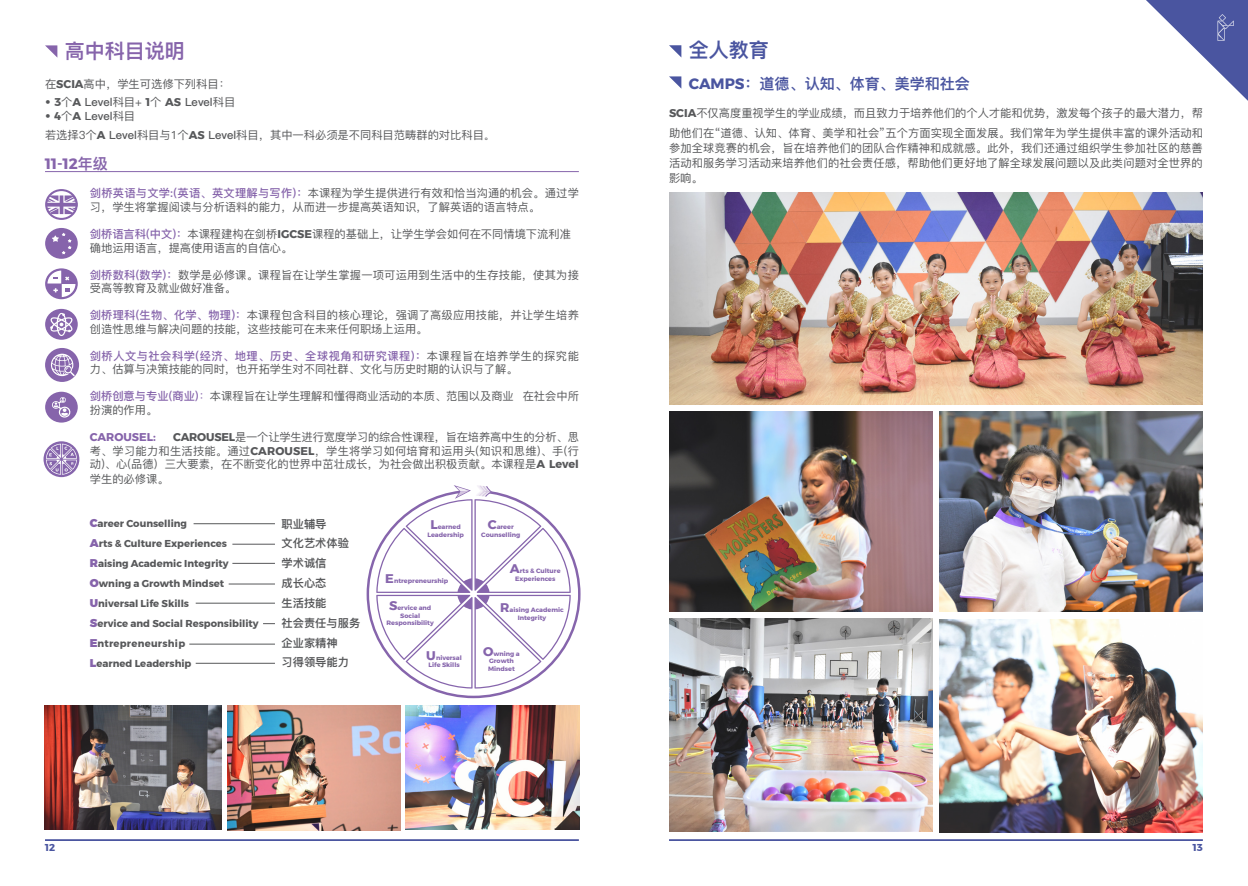
<style>
.page{position:relative;width:1248px;height:886px;background:#fff}
.page>*{position:absolute;margin:0;border:0;box-sizing:border-box;transform-origin:0 0}
.t1{font:20px "Ping Fang SC Heavy";color:#8664ab}
.t2{font:20px "Ping Fang SC Heavy";color:#4a55a0}
.t3{font:15px "Ping Fang SC Heavy";color:#4a55a0}
.t4{font:700 15px "Montserrat";color:#8664ab}
.t5{font:11.25px/13.5px "Ping Fang SC";color:#57585a}
.t6{font:11.25px/13.5px "Ping Fang SC";letter-spacing:.02em;color:#57585a}
.t7{font:11.25px "Ping Fang SC Heavy";color:#57585a}
.t8{font:11.25px "Ping Fang SC Bold";color:#57585a}
.t9{font:11.25px "Ping Fang SC Medium";color:#57585a}
.t10{font:700 11.25px "Montserrat";color:#8664ab}
.t11{font:700 10px "Montserrat";color:#57585a}
.t12{font:700 10px "Montserrat";letter-spacing:.025em;color:#57585a}
.t13{font:700 10px "Montserrat";color:#4a55a0}
.t14{font:700 6.25px/7.5px "Montserrat";color:#8665ac;text-align:center}
.s1{font-family:"Montserrat";font-weight:700}
.s2{font-family:"Ping Fang SC"}
.s3{font-family:"Ping Fang SC Bold"}
.s4{font-size:10px}
.s5{font-family:"Ping Fang SC Heavy";font-weight:400}
.s6{font-family:"Ping Fang SC Bold";color:#8664ab}
.s7{font-family:"Ping Fang SC Medium"}
.s8{color:#8664ab}
.s9{font-weight:900;font-size:11.25px;color:#8664ab}
.s10{font-size:12.5px}
</style>
<div class="page">
<hr style="left:45px;top:839px;width:534px;height:2px;background:#4a55a0">
<svg style="left:45px;top:45px;width:12px;height:12px"></svg>
<svg style="left:45px;top:268px;width:33px;height:31px"></svg>
<svg style="left:47px;top:271px;width:28px;height:26px"></svg>
<div style="left:45px;top:392px;width:33px;height:31px;background:#8664ab;border-radius:50%"></div>
<svg style="left:52px;top:397px;width:19px;height:21px"></svg>
<div style="left:45px;top:309px;width:33px;height:31px;background:#8664ab;border-radius:50%"></div>
<svg style="left:50px;top:313px;width:23px;height:23px"></svg>
<svg style="left:45px;top:189px;width:33px;height:31px"></svg>
<svg style="left:47px;top:191px;width:30px;height:27px"></svg>
<div style="left:45px;top:228px;width:33px;height:31px;background:#8664ab;border-radius:50%"></div>
<svg style="left:52px;top:233px;width:20px;height:21px"></svg>
<svg style="left:43px;top:441px;width:36px;height:36px"></svg>
<svg style="left:46px;top:444px;width:31px;height:31px"></svg>
<svg style="left:45px;top:348px;width:34px;height:34px"></svg>
<hr style="left:193px;top:523px;width:82px;height:1px;background:#57585a">
<hr style="left:232px;top:544px;width:43px;height:1px;background:#57585a">
<hr style="left:232px;top:563px;width:43px;height:1px;background:#57585a">
<hr style="left:229px;top:584px;width:46px;height:1px;background:#57585a">
<hr style="left:196px;top:603px;width:79px;height:1px;background:#57585a">
<svg style="left:263px;top:623px;width:12px;height:1px"></svg>
<hr style="left:189px;top:644px;width:86px;height:1px;background:#57585a">
<hr style="left:196px;top:663px;width:79px;height:1px;background:#57585a">
<svg style="left:366px;top:549px;width:215px;height:150px"></svg>
<svg style="left:376px;top:485px;width:194px;height:203px"></svg>
<hr style="left:45px;top:171px;width:534px;height:1px;background:#8665ac">
<img style="left:227px;top:705px;width:173px;height:125px">
<img style="left:44px;top:705px;width:177px;height:125px">
<img style="left:406px;top:705px;width:173px;height:125px">
<hr style="left:669px;top:839px;width:533px;height:2px;background:#4a55a0">
<svg style="left:669px;top:45px;width:12px;height:12px"></svg>
<svg style="left:669px;top:76px;width:12px;height:12px"></svg>
<img style="left:669px;top:192px;width:533px;height:213px">
<img style="left:669px;top:412px;width:263px;height:199px">
<img style="left:939px;top:412px;width:263px;height:199px">
<img style="left:669px;top:619px;width:263px;height:212px">
<img style="left:939px;top:619px;width:263px;height:213px">
<svg style="left:1146px;top:0;width:101px;height:100px"></svg>
<p class="t1" style="left:65px;top:38px;width:122px">高中科目说明</p>
<p class="t9" style="left:45px;top:77px;width:186px">在<span class="s1">SCIA</span>高中，学生可选修下列科目：</p>
<p class="t8" style="left:45px;top:96px;width:192px"><span class="s2">•</span> <span class="s1">3</span><span class="s2">个</span><span class="s1">A</span> Level<span class="s2">科目+</span> <span class="s1">1</span><span class="s2">个</span> <span class="s1">AS</span> Level<span class="s2">科目</span></p>
<p class="t8" style="left:45px;top:109px;width:92px"><span class="s2">•</span> <span class="s1">4</span><span class="s2">个</span><span class="s1">A</span> Level<span class="s2">科目</span></p>
<p class="t5" style="left:45px;top:128px;width:450px">若选择3个<span class="s1">A</span> <span class="s3">Level</span>科目与1个<span class="s1">AS</span> <span class="s3">Level</span>科目，其中一科必须是不同科目范畴群的对比科目<span class="s4">。</span></p>
<p class="t4" style="left:45px;top:152px;width:64px">11-12<span class="s5">年级</span></p>
<p class="t5" style="left:90px;top:187px;width:490px"><span class="s6">剑桥英语与文学:(英语、英文理解与写作)：</span>本课程为学生提供进行有效和恰当沟通的机会。通过学习，学生将掌握阅读与分析语料的能力，从而进一步提高英语知识，了解英语的语言特点。</p>
<p class="t5" style="left:90px;top:227px;width:482px"><span class="s6">剑桥语言科(中文)：</span>本课程建构在剑桥<span class="s1">IGCSE</span>课程的基础上，让学生学会如何在不同情境下流利准确地运用语言，提高使用语言的自信心。</p>
<p class="t6" style="left:90px;top:268px;width:490px"><span class="s6">剑桥数科(数学)：</span>数学是必修课。课程旨在让学生掌握一项可运用到生活中的生存技能，使其为接受高等教育及就业做好准备<span class="s7">。</span></p>
<p class="t5" style="left:90px;top:309px;width:490px"><span class="s6">剑桥理科(生物、化学、物理)：</span>本课程包含科目的核心理论，强调了高级应用技能，并让学生培养创造性思维与解决问题的技能，这些技能可在未来任何职场上运用。</p>
<p class="t5" style="left:90px;top:349px;width:490px"><span class="s6">剑桥人文与社会科学(经济、地理、历史、全球视角和研究课程)：</span>本课程旨在培养学生的探究能力、估算与决策技能的同时，也开拓学生对不同社群、文化与历史时期的认识与了解。</p>
<p class="t5" style="left:90px;top:390px;width:490px"><span class="s6">剑桥创意与专业(商业)</span><span class="s8">：</span>本课程旨在让学生理解和懂得商业活动的本质、范围以及商业 在社会中所扮演的作用。</p>
<p class="t10" style="left:90px;top:428px;width:67px">CAROUSEL:</p>
<p class="t5" style="left:90px;top:430px;width:490px;text-align:justify;text-indent:83px"><span class="s1">CAROUSEL</span>是一个让学生进行宽度学习的综合性课程，旨在培养高中生的分析、思考、学习能力和生活技能。通过<span class="s1">CAROUSEL</span>，学生将学习如何培育和运用头(知识和思维)、手(行动)、心(品德）三大要素，在不断变化的世界中茁壮成长，为社会做出积极贡献。本课程是<span class="s1">A Level</span></p>
<p class="t5" style="left:90px;top:473px;width:80px">学生的必修课。</p>
<p class="t11" style="left:90px;top:516px;width:99px"><span class="s9">C</span>areer Counselling</p>
<p class="t11" style="left:90px;top:536px;width:139px"><span class="s9">A</span>rts &amp; Culture Experiences</p>
<p class="t11" style="left:90px;top:556px;width:140px"><span class="s9">R</span>aising Academic Integrity</p>
<p class="t11" style="left:90px;top:576px;width:136px"><span class="s9">O</span>wning a Growth Mindset</p>
<p class="t11" style="left:90px;top:596px;width:101px"><span class="s9">U</span>niversal Life Skills</p>
<p class="t11" style="left:90px;top:616px;width:170px"><span class="s9">S</span>ervice and Social Responsibility</p>
<p class="t12" style="left:90px;top:636px;width:97px"><span class="s9">E</span>ntrepreneurship</p>
<p class="t11" style="left:90px;top:656px;width:103px"><span class="s9">L</span>earned Leadership</p>
<p class="t7" style="left:281px;top:517px;width:46px">职业辅导</p>
<p class="t7" style="left:281px;top:537px;width:69px">文化艺术体验</p>
<p class="t7" style="left:281px;top:556px;width:46px">学术诚信</p>
<p class="t7" style="left:281px;top:576px;width:46px">成长心态</p>
<p class="t7" style="left:281px;top:596px;width:46px">生活技能</p>
<p class="t7" style="left:281px;top:616px;width:80px">社会责任与服务</p>
<p class="t7" style="left:281px;top:636px;width:58px">企业家精神</p>
<p class="t7" style="left:281px;top:656px;width:69px">习得领导能力</p>
<p class="t14" style="left:427px;top:523px;width:38px"><span class="s10">L</span>earned<br>Leadership</p>
<p class="t14" style="left:481px;top:523px;width:40px"><span class="s10">C</span>areer<br>Counselling</p>
<p class="t14" style="left:510px;top:567px;width:52px"><span class="s10">A</span>rts &amp; Culture<br>Experiences</p>
<p class="t14" style="left:500px;top:606px;width:65px"><span class="s10">R</span>aising Academic<br>Integrity</p>
<p class="t14" style="left:385px;top:577px;width:64px"><span class="s10">E</span>ntrepreneurship</p>
<p class="t14" style="left:386px;top:604px;width:49px"><span class="s10">S</span>ervice and<br>Social<br>Responsibility</p>
<p class="t14" style="left:426px;top:653px;width:37px"><span class="s10">U</span>niversal<br>Life Skills</p>
<p class="t14" style="left:483px;top:650px;width:38px"><span class="s10">O</span>wning a<br>Growth<br>Mindset</p>
<p class="t13" style="left:45px;top:839px;width:12px">12</p>
<p class="t2" style="left:688px;top:38px;width:81px">全人教育</p>
<p class="t3" style="left:688px;top:74px;width:282px"><span class="s1">CAMPS</span>：道德、认知、体育、美学和社会</p>
<p class="t5" style="left:669px;top:103px;width:535px;line-height:20px"><span class="s1">SCIA</span>不仅高度重视学生的学业成绩，而且致力于培养他们的个人才能和优势，激发每个孩子的最大潜力，帮助他们在“道德、认知、体育、美学和社会”五个方面实现全面发展。我们常年为学生提供丰富的课外活动和</p>
<p class="t5" style="left:669px;top:141px;width:535px;line-height:15px;text-align:justify">参加全球竞赛的机会，旨在培养他们的团队合作精神和成就感。此外，我们还通过组织学生参加社区的慈善活动和服务学习活动来培养他们的社会责任感，帮助他们更好地了解全球发展问题以及此类问题对全世界的影响。</p>
<p class="t13" style="left:1192px;top:839px;width:12px">13</p>
</div>
